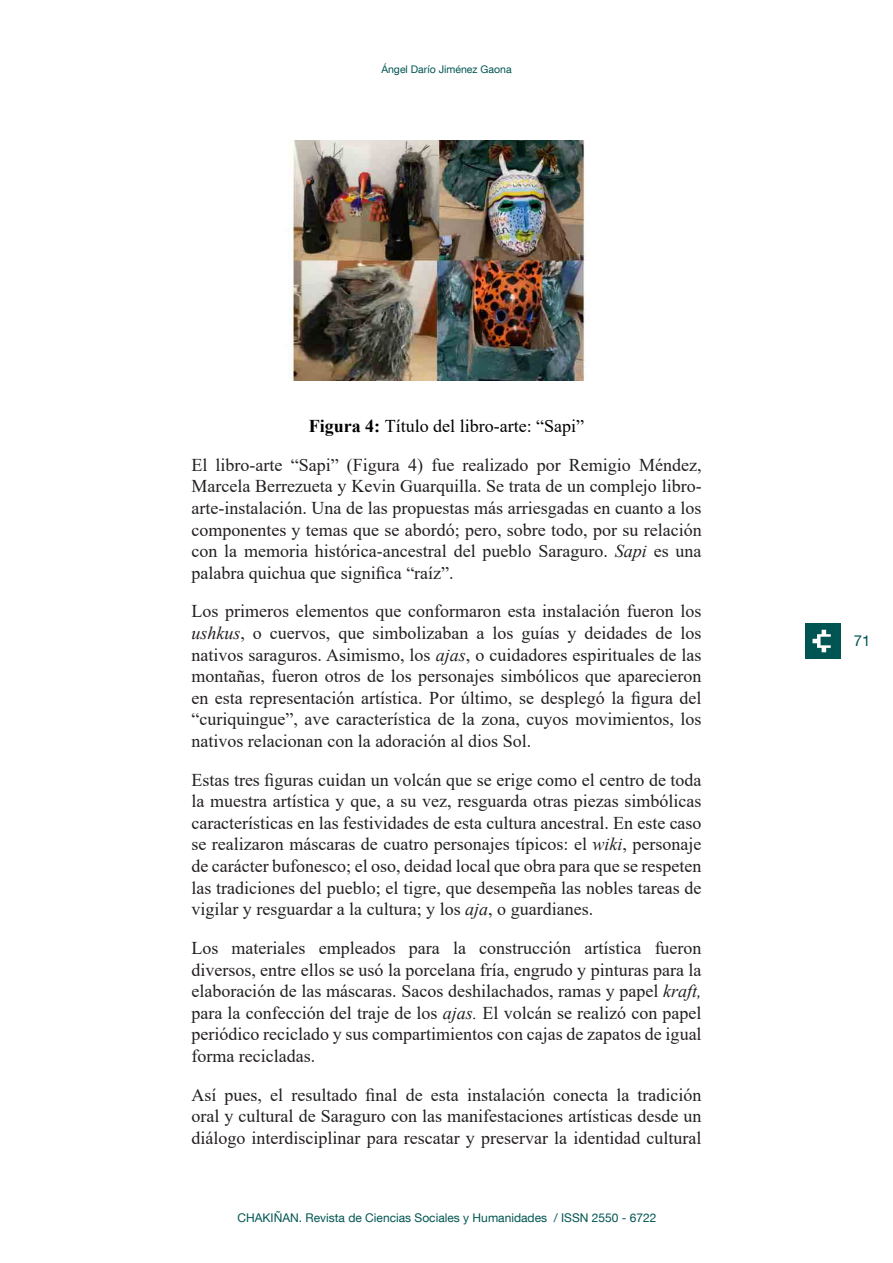
<style>
.page{position:relative;width:893px;height:1263px;background:#fff}
.page>*{position:absolute;margin:0;border:0;box-sizing:border-box;transform-origin:0 0}
.t1{font:18px/21.6px "Times New Roman";color:#231f20;text-align:justify}
.t2{font:18px "Times New Roman";color:#000}
.t3{font:15px "Helvetica Neue LT Com";color:#005551}
.t4{font:12px "Helvetica Neue LT Com";color:#005551}
.t5{font:10.5px "Helvetica Neue LT Com";color:#005551}
.s1{font-weight:700}
.s2{font-style:italic}
</style>
<div class="page">
<div style="left:806px;top:623px;width:35px;height:35px;background:#005451"></div>
<svg style="left:812px;top:630px;width:19px;height:22px"></svg>
<img style="left:291px;top:141px;width:295px;height:240px">
<p class="t5" style="left:381px;top:63px;width:132px">Ángel Darío Jiménez Gaona</p>
<p class="t2" style="left:309px;top:413px;width:277px"><span class="s1">Figura 4:</span> Título del libro-arte: “Sapi”</p>
<p class="t1" style="left:191px;top:453px;width:512px">El libro-arte “Sapi” (Figura 4) fue realizado por Remigio Méndez, Marcela Berrezueta y Kevin Guarquilla. Se trata de un complejo libro&shy;arte-instalación. Una de las propuestas más arriesgadas en cuanto a los componentes y temas que se abordó; pero, sobre todo, por su relación con la memoria histórica-ancestral del pueblo Saraguro. <span class="s2">Sapi</span> es una palabra quichua que significa “raíz”.</p>
<p class="t1" style="left:191px;top:600px;width:512px">Los primeros elementos que conformaron esta instalación fueron los <span class="s2">ushkus</span>, o cuervos, que simbolizaban a los guías y deidades de los nativos saraguros. Asimismo, los <span class="s2">ajas</span>, o cuidadores espirituales de las montañas, fueron otros de los personajes simbólicos que aparecieron en esta representación artística. Por último, se desplegó la figura del “curiquingue”, ave característica de la zona, cuyos movimientos, los nativos relacionan con la adoración al dios Sol.</p>
<p class="t1" style="left:191px;top:768px;width:512px">Estas tres figuras cuidan un volcán que se erige como el centro de toda la muestra artística y que, a su vez, resguarda otras piezas simbólicas características en las festividades de esta cultura ancestral. En este caso se realizaron máscaras de cuatro personajes típicos: el <span class="s2">wiki</span>, personaje de carácter bufonesco; el oso, deidad local que obra para que se respeten las tradiciones del pueblo; el tigre, que desempeña las nobles tareas de vigilar y resguardar a la cultura; y los <span class="s2">aja</span>, o guardianes.</p>
<p class="t1" style="left:191px;top:936px;width:512px">Los materiales empleados para la construcción artística fueron diversos, entre ellos se usó la porcelana fría, engrudo y pinturas para la elaboración de las máscaras. Sacos deshilachados, ramas y papel <span class="s2">kraft, </span>para la confección del traje de los <span class="s2">ajas.</span> El volcán se realizó con papel periódico reciclado y sus compartimientos con cajas de zapatos de igual forma recicladas.</p>
<p class="t1" style="left:191px;top:1083px;width:512px">Así pues, el resultado final de esta instalación conecta la tradición oral y cultural de Saraguro con las manifestaciones artísticas desde un diálogo interdisciplinar para rescatar y preservar la identidad cultural</p>
<p class="t4" style="left:238px;top:1211px;width:420px">CHAKIÑAN. Revista de Ciencias Sociales y Humanidades / ISSN 2550 - 6722</p>
<p class="t3" style="left:854px;top:631px;width:18px">71</p>
</div>
